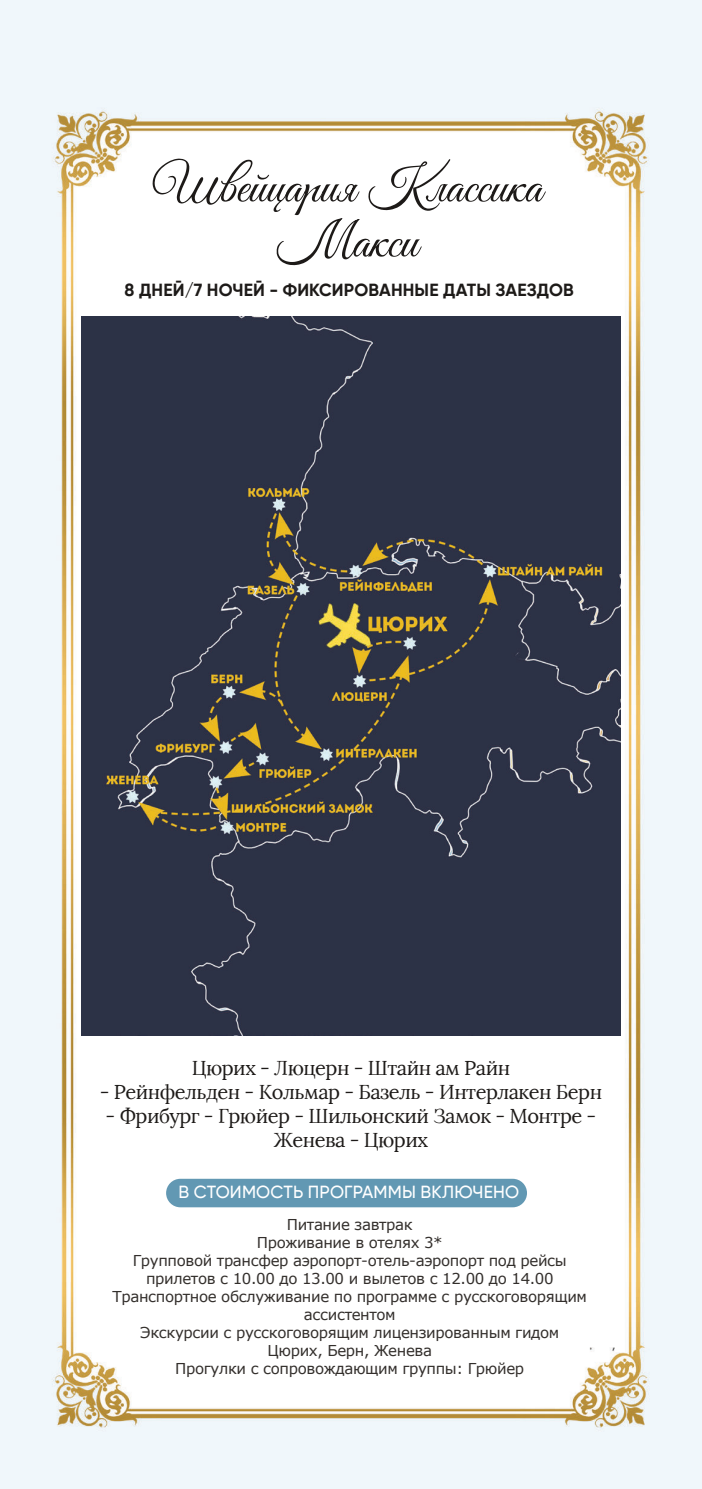
<style>
.page{position:relative;width:702px;height:1489px;background:#fff}
.page>*{position:absolute;margin:0;border:0;box-sizing:border-box;transform-origin:0 0}
.t1{font:50px/55px "Good Vibes Pro";color:#1d1a18;text-align:center}
.t2{font:20px/24px "Lora";letter-spacing:-.025em;color:#1d1a18;text-align:center}
.t3{font:700 17.5px "Gilroy";letter-spacing:.01em;color:#1d1a18}
.t4{font:500 17.5px "Gilroy";letter-spacing:.01em;color:#fff}
.t5{font:15px/18px "Verdana";letter-spacing:-.025em;color:#332f2c;text-align:center}
</style>
<div class="page">
<img style="left:0;top:0;width:702px;height:1488px">
<div style="left:166px;top:1178px;width:361px;height:29px;background:#6298b3;border-radius:14px"></div>
<div style="left:81px;top:317px;width:539px;height:718px;background:#2c3246"></div>
<h1 class="t1" style="left:153px;top:157px;width:391px">Швейцария Классика<br>Макси</h1>
<p class="t3" style="left:125px;top:279px;width:450px">8 ДНЕЙ/7 НОЧЕЙ - ФИКСИРОВАННЫЕ ДАТЫ ЗАЕЗДОВ</p>
<h2 class="t2" style="left:192px;top:1055px;width:320px">Цюрих - Люцерн - Штайн ам Райн</h2>
<h2 class="t2" style="left:100px;top:1079px;width:504px">- Рейнфельден - Кольмар - Базель - Интерлакен Берн</h2>
<h2 class="t2" style="left:106px;top:1103px;width:492px">- Фрибург - Грюйер - Шильонский Замок - Монтре -<br>Женева - Цюрих</h2>
<p class="t4" style="left:179px;top:1181px;width:342px">В СТОИМОСТЬ ПРОГРАММЫ ВКЛЮЧЕНО</p>
<p class="t5" style="left:113px;top:1214px;width:476px">Питание завтрак<br>Проживание в отелях 3*<br>Групповой трансфер аэропорт-отель-аэропорт под рейсы прилетов с 10.00 до 13.00 и вылетов с 12.00 до 14.00<br>Транспортное обслуживание по программе с русскоговорящим ассистентом<br>Экскурсии с русскоговорящим лицензированным гидом Цюрих, Берн, Женева<br>Прогулки с сопровождающим группы: Грюйер</p>
</div>
